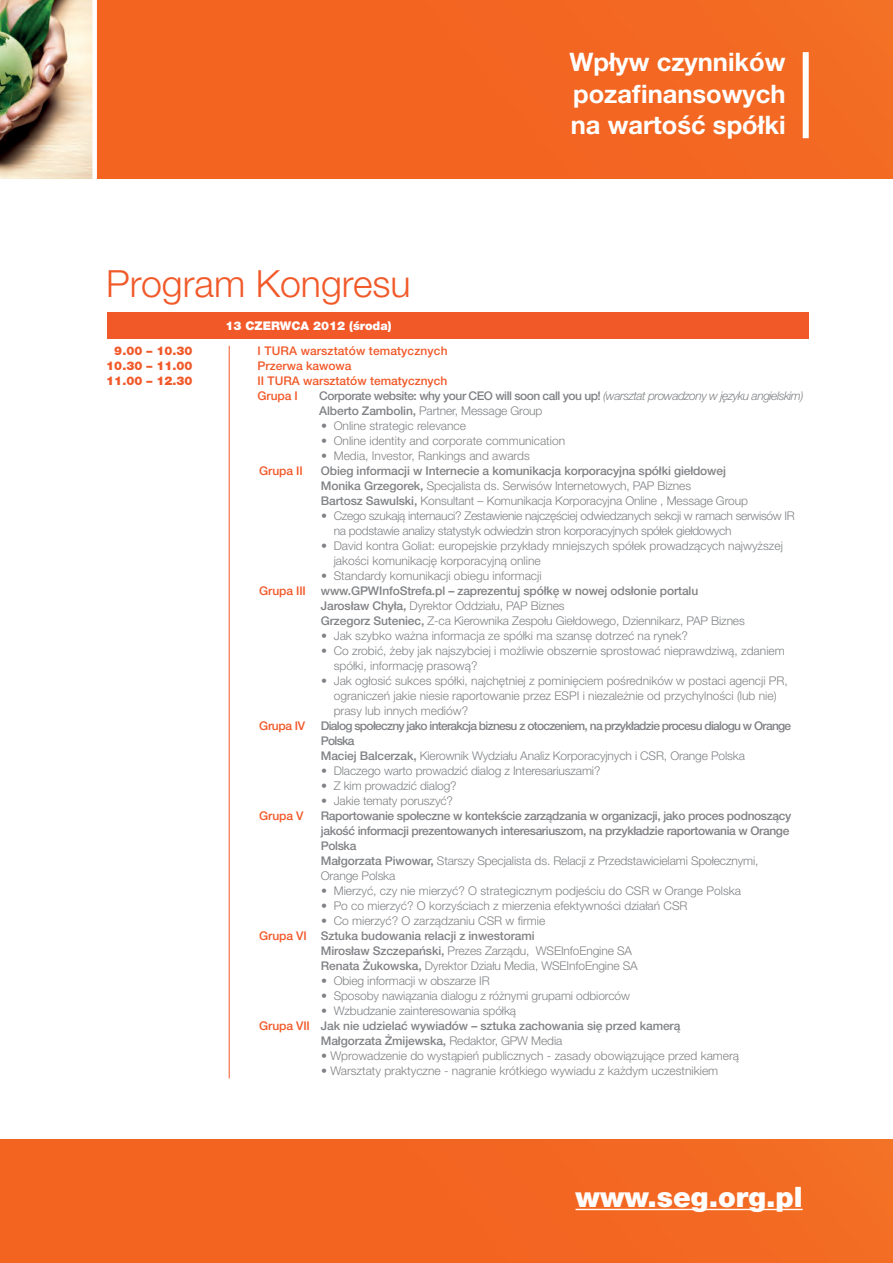
<style>
.page{position:relative;width:893px;height:1263px;background:#fff}
.page>*{position:absolute;margin:0;border:0;box-sizing:border-box;transform-origin:0 0}
.t1{font:300 37.5px "Helvetica Neue LT Pro";color:#f15929}
.t2{font:900 28.2px "Helvetica Neue LT Pro";color:#fff}
.t3{font:700 25.5px/31.5px "Helvetica Neue LT Pro";color:#fff;text-align:justify}
.t4{font:300 12px/15px "Helvetica Neue LT Pro";color:#808285}
.t5{font:500 12px/15px "Helvetica Neue LT Pro";letter-spacing:-.03em;color:#808285}
.t6{font:500 12px "Helvetica Neue LT Pro";letter-spacing:-.01em;color:#808285}
.t7{font:500 12px/15px "Helvetica Neue LT Pro";letter-spacing:-.06em;color:#808285}
.t8{font:300 12px/15px "Helvetica Neue LT Pro";letter-spacing:-.025em;color:#808285}
.t9{font:500 12px/15px "Helvetica Neue LT Pro";color:#f15929}
.t10{font:900 12px "Helvetica Neue LT Pro";color:#f15929}
.t11{font:900 12px "Helvetica Neue LT Pro";color:#fff}
.s1{font-weight:300;font-style:italic}
.s2{font-weight:300}
.s3{font-weight:500}
.s4{color:#f15929}
</style>
<div class="page">
<div style="left:0;top:0;width:893px;height:182px;background:#f36421"></div>
<div style="left:0;top:1140px;width:893px;height:123px;background:#f36421"></div>
<hr style="left:575px;top:1209px;width:228px;height:1px;background:#fff">
<div style="left:803px;top:52px;width:6px;height:86px;background:#fff"></div>
<img style="left:0;top:0;width:97px;height:179px">
<div style="left:0;top:179px;width:893px;height:50px;background:#fff"></div>
<div style="left:107px;top:312px;width:702px;height:27px;background:#f15929"></div>
<hr style="left:229px;top:346px;width:1px;height:732px;background:#f15929">
<h1 class="t1" style="left:106px;top:261px;width:306px">Program Kongresu</h1>
<p class="t11" style="left:225px;top:318px;width:168px">13 CZERWCA 2012 (środa)</p>
<h3 class="t3" style="left:569px;top:46px;width:218px">Wpływ czynników pozafinansowych na wartość spółki</h3>
<p class="t10" style="left:114px;top:343px;width:80px">9.00 – 10.30</p>
<p class="t9" style="left:258px;top:343px;width:191px">I TURA warsztatów tematycznych</p>
<p class="t10" style="left:106px;top:358px;width:88px">10.30 – 11.00</p>
<p class="t9" style="left:258px;top:358px;width:96px">Przerwa kawowa</p>
<p class="t10" style="left:106px;top:373px;width:88px">11.00 – 12.30</p>
<p class="t9" style="left:258px;top:373px;width:191px">II TURA warsztatów tematycznych<br>Grupa I</p>
<p class="t5" style="left:319px;top:388px;width:486px">Corporate website: why your CEO will soon call you up! <span class="s1">(warsztat prowadzony w języku angielskim)<br></span>Alberto Zambolin, <span class="s2">Partner, Message Group</span></p>
<p class="t4" style="left:321px;top:418px;width:146px">• Online strategic relevance</p>
<p class="t4" style="left:321px;top:433px;width:246px">• Online identity and corporate communication</p>
<p class="t4" style="left:321px;top:448px;width:210px">• Media, Investor, Rankings and awards</p>
<p class="t9" style="left:259px;top:463px;width:45px">Grupa II</p>
<p class="t4" style="left:321px;top:463px;width:429px"><span class="s3">Obieg informacji w Internecie a komunikacja korporacyjna spółki giełdowej<br>Monika Grzegorek,</span> Specjalista ds. Serwisów Internetowych, PAP Biznes<br><span class="s3">Bartosz Sawulski,</span> Konsultant – Komunikacja Korporacyjna Online , Message Group</p>
<p class="t8" style="left:334px;top:508px;width:463px;text-indent:-13px">• Czego szukają internauci? Zestawienie najczęściej odwiedzanych sekcji w ramach serwisów IR na podstawie analizy statystyk odwiedzin stron korporacyjnych spółek giełdowych</p>
<p class="t4" style="left:334px;top:538px;width:451px;text-indent:-13px">• David kontra Goliat: europejskie przykłady mniejszych spółek prowadzących najwyższej jakości komunikację korporacyjną online</p>
<p class="t4" style="left:321px;top:568px;width:222px">• Standardy komunikacji obiegu informacji</p>
<p class="t6" style="left:259px;top:583px;width:440px"><span class="s4">Grupa III</span> www.GPWInfoStrefa.pl – zaprezentuj spółkę w nowej odsłonie portalu</p>
<p class="t4" style="left:321px;top:598px;width:245px"><span class="s3">Jarosław Chyła,</span> Dyrektor Oddziału, PAP Biznes</p>
<p class="t4" style="left:321px;top:613px;width:426px"><span class="s3">Grzegorz Suteniec,</span> Z-ca Kierownika Zespołu Giełdowego, Dziennikarz, PAP Biznes</p>
<p class="t4" style="left:321px;top:628px;width:368px">• Jak szybko ważna informacja ze spółki ma szansę dotrzeć na rynek?</p>
<p class="t4" style="left:334px;top:643px;width:453px;text-indent:-13px">• Co zrobić, żeby jak najszybciej i możliwie obszernie sprostować nieprawdziwą, zdaniem spółki, informację prasową?</p>
<p class="t4" style="left:334px;top:673px;width:456px;text-indent:-13px">• Jak ogłosić sukces spółki, najchętniej z pominięciem pośredników w postaci agencji PR, ograniczeń jakie niesie raportowanie przez ESPI i niezależnie od przychylności (lub nie) prasy lub innych mediów?</p>
<p class="t9" style="left:259px;top:718px;width:47px">Grupa IV</p>
<p class="t7" style="left:321px;top:718px;width:472px">Dialog społeczny jako interakcja biznesu z otoczeniem, na przykładzie procesu dialogu w Orange<br>Polska<br>Maciej Balcerzak, <span class="s2">Kierownik Wydziału Analiz Korporacyjnych i CSR, Orange Polska</span></p>
<p class="t4" style="left:321px;top:763px;width:281px">• Dlaczego warto prowadzić dialog z Interesariuszami?</p>
<p class="t4" style="left:321px;top:778px;width:137px">• Z kim prowadzić dialog?</p>
<p class="t4" style="left:321px;top:793px;width:133px">• Jakie tematy poruszyć?</p>
<p class="t9" style="left:259px;top:808px;width:46px">Grupa V</p>
<p class="t5" style="left:321px;top:808px;width:472px">Raportowanie społeczne w kontekście zarządzania w organizacji, jako proces podnoszący jakość informacji prezentowanych interesariuszom, na przykładzie raportowania w Orange Polska<br>Małgorzata Piwowar, <span class="s2">Starszy Specjalista ds. Relacji z Przedstawicielami Społecznymi, Orange Polska</span></p>
<p class="t4" style="left:321px;top:883px;width:421px">• Mierzyć, czy nie mierzyć? O strategicznym podjeściu do CSR w Orange Polska</p>
<p class="t4" style="left:321px;top:898px;width:368px">• Po co mierzyć? O korzyściach z mierzenia efektywności działań CSR</p>
<p class="t4" style="left:321px;top:913px;width:226px">• Co mierzyć? O zarządzaniu CSR w firmie</p>
<p class="t6" style="left:259px;top:928px;width:277px"><span class="s4">Grupa VI</span> Sztuka budowania relacji z inwestorami</p>
<p class="t4" style="left:321px;top:943px;width:313px"><span class="s3">Mirosław Szczepański,</span> Prezes Zarządu, WSEInfoEngine SA</p>
<p class="t4" style="left:321px;top:958px;width:318px"><span class="s3">Renata Żukowska,</span> Dyrektor Działu Media, WSEInfoEngine SA</p>
<p class="t4" style="left:321px;top:973px;width:170px">• Obieg informacji w obszarze IR</p>
<p class="t4" style="left:321px;top:988px;width:310px">• Sposoby nawiązania dialogu z różnymi grupami odbiorców</p>
<p class="t4" style="left:321px;top:1003px;width:197px">• Wzbudzanie zainteresowania spółką</p>
<p class="t6" style="left:259px;top:1018px;width:422px"><span class="s4">Grupa VII</span> Jak nie udzielać wywiadów – sztuka zachowania się przed kamerą</p>
<p class="t6" style="left:321px;top:1033px;width:243px">Małgorzata Żmijewska, <span class="s2">Redaktor, GPW Media</span></p>
<p class="t4" style="left:321px;top:1048px;width:420px">• Wprowadzenie do wystąpień publicznych - zasady obowiązujące przed kamerą</p>
<p class="t4" style="left:321px;top:1063px;width:399px">• Warsztaty praktyczne - nagranie krótkiego wywiadu z każdym uczestnikiem</p>
<h2 class="t2" style="left:575px;top:1180px;width:229px">www.seg.org.pl</h2>
</div>
